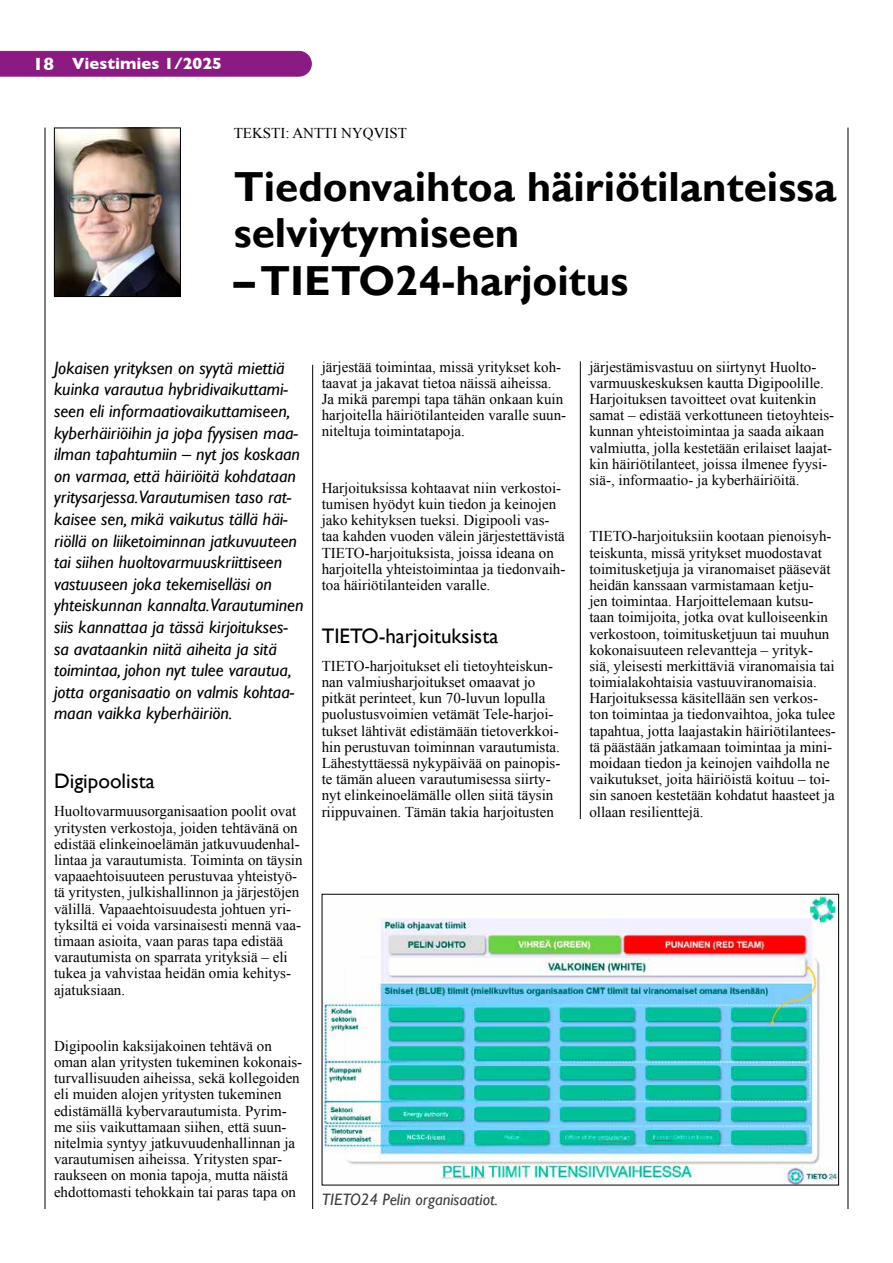
<style>
.page{position:relative;width:893px;height:1263px;background:#fff}
.page>*{position:absolute;margin:0;border:0;box-sizing:border-box;transform-origin:0 0}
.t1{font:700 42px/45.3px "Gill Sans";color:#000}
.t2{font:21px "Gill Sans";color:#000}
.t3{font:italic 18px/21.6px "Gill Sans";color:#000}
.t4{font:italic 16.5px "Gill Sans";color:#3e3e3e}
.t5{font:700 16.5px "Gill Sans";color:#fff}
.t6{font:15px/16.2px "Times New Roman";color:#000}
.s1{font-size:18px}
</style>
<div class="page">
<div style="left:0;top:51px;width:312px;height:26px;background:#8b1b82"></div>
<hr style="left:45px;top:128px;width:1px;height:1081px;background:#000">
<hr style="left:848px;top:128px;width:1px;height:1081px;background:#000">
<hr style="left:312px;top:365px;width:1px;height:844px;background:#000">
<hr style="left:580px;top:361px;width:1px;height:458px;background:#000">
<img style="left:56px;top:130px;width:123px;height:165px">
<div style="left:54px;top:128px;width:127px;height:169px;border:1px solid #000"></div>
<img style="left:324px;top:896px;width:513px;height:287px">
<p class="t5" style="left:33px;top:50px;width:191px"><span class="s1">18</span> Viestimies 1/2025</p>
<p class="t6" style="left:234px;top:125px;width:175px">TEKSTI: ANTTI NYQVIST</p>
<h1 class="t1" style="left:234px;top:166px;width:604px">Tiedonvaihtoa häiriötilanteissa selviytymiseen</h1>
<h1 class="t1" style="left:234px;top:260px;width:396px">– TIETO24-harjoitus</h1>
<p class="t3" style="left:54px;top:357px;width:251px">Jokaisen yrityksen on syytä miettiä kuinka varautua hybridivaikuttami&shy;seen eli informaatiovaikuttamiseen, kyberhäiriöihin ja jopa fyysisen maa&shy;ilman tapahtumiin – nyt jos koskaan on varmaa, että häiriöitä kohdataan yritysarjessa.Varautumisen taso rat&shy;kaisee sen, mikä vaikutus tällä häi&shy;riöllä on liiketoiminnan jatkuvuuteen tai siihen huoltovarmuuskriittiseen vastuuseen joka tekemiselläsi on yhteiskunnan kannalta.Varautuminen siis kannattaa ja tässä kirjoitukses&shy;sa avataankin niitä aiheita ja sitä toimintaa, johon nyt tulee varautua, jotta organisaatio on valmis kohtaa&shy;maan vaikka kyberhäiriön.</p>
<h2 class="t2" style="left:54px;top:769px;width:102px">Digipoolista</h2>
<p class="t6" style="left:54px;top:803px;width:250px">Huoltovarmuusorganisaation poolit ovat yritysten verkostoja, joiden tehtävänä on edistää elinkeinoelämän jatkuvuudenhal&shy;lintaa ja varautumista. Toiminta on täysin vapaaehtoisuuteen perustuvaa yhteistyö&shy;tä yritysten, julkishallinnon ja järjestöjen välillä. Vapaaehtoisuudesta johtuen yri&shy;tyksiltä ei voida varsinaisesti mennä vaa&shy;timaan asioita, vaan paras tapa edistää varautumista on sparrata yrityksiä – eli tukea ja vahvistaa heidän omia kehitys&shy;ajatuksiaan.</p>
<p class="t6" style="left:54px;top:1037px;width:250px">Digipoolin kaksijakoinen tehtävä on oman alan yritysten tukeminen kokonais&shy;turvallisuuden aiheissa, sekä kollegoiden eli muiden alojen yritysten tukeminen edistämällä kybervarautumista. Pyrim&shy;me siis vaikuttamaan siihen, että suun&shy;nitelmia syntyy jatkuvuudenhallinnan ja varautumisen aiheissa. Yritysten spar&shy;raukseen on monia tapoja, mutta näistä ehdottomasti tehokkain tai paras tapa on</p>
<p class="t6" style="left:322px;top:358px;width:246px">järjestää toimintaa, missä yritykset koh&shy;taavat ja jakavat tietoa näissä aiheissa.<br>Ja mikä parempi tapa tähän onkaan kuin harjoitella häiriötilanteiden varalle suun&shy;niteltuja toimintatapoja.</p>
<p class="t6" style="left:322px;top:479px;width:245px">Harjoituksissa kohtaavat niin verkostoi&shy;tumisen hyödyt kuin tiedon ja keinojen jako kehityksen tueksi. Digipooli vas&shy;taa kahden vuoden välein järjestettävistä TIETO-harjoituksista, joissa ideana on harjoitella yhteistoimintaa ja tiedonvaih&shy;toa häiriötilanteiden varalle.</p>
<h2 class="t2" style="left:322px;top:623px;width:178px">TIETO-harjoituksista</h2>
<p class="t6" style="left:322px;top:657px;width:240px">TIETO-harjoitukset eli tietoyhteiskun&shy;nan valmiusharjoitukset omaavat jo pitkät perinteet, kun 70-luvun lopulla puolustusvoimien vetämät Tele-harjoi&shy;tukset lähtivät edistämään tietoverkkoi&shy;hin perustuvan toiminnan varautumista.<br>Lähestyttäessä nykypäivää on painopis&shy;te tämän alueen varautumisessa siirty&shy;nyt elinkeinoelämälle ollen siitä täysin riippuvainen. Tämän takia harjoitusten</p>
<p class="t4" style="left:322px;top:1190px;width:178px">TIETO24 Pelin organisaatiot.</p>
<p class="t6" style="left:589px;top:358px;width:246px">järjestämisvastuu on siirtynyt Huolto&shy;varmuuskeskuksen kautta Digipoolille.<br>Harjoituksen tavoitteet ovat kuitenkin samat – edistää verkottuneen tietoyhteis&shy;kunnan yhteistoimintaa ja saada aikaan valmiutta, jolla kestetään erilaiset laajat&shy;kin häiriötilanteet, joissa ilmenee fyysi&shy;siä-, informaatio- ja kyberhäiriöitä.</p>
<p class="t6" style="left:589px;top:528px;width:248px">TIETO-harjoituksiin kootaan pienoisyh&shy;teiskunta, missä yritykset muodostavat toimitusketjuja ja viranomaiset pääsevät heidän kanssaan varmistamaan ketju&shy;jen toimintaa. Harjoittelemaan kutsu&shy;taan toimijoita, jotka ovat kulloiseenkin verkostoon, toimitusketjuun tai muuhun kokonaisuuteen relevantteja – yrityk&shy;siä, yleisesti merkittäviä viranomaisia tai toimialakohtaisia vastuuviranomaisia.<br>Harjoituksessa käsitellään sen verkos&shy;ton toimintaa ja tiedonvaihtoa, joka tulee tapahtua, jotta laajastakin häiriötilantees&shy;tä päästään jatkamaan toimintaa ja mini&shy;moidaan tiedon ja keinojen vaihdolla ne vaikutukset, joita häiriöistä koituu – toi&shy;sin sanoen kestetään kohdatut haasteet ja ollaan resilienttejä.</p>
</div>
